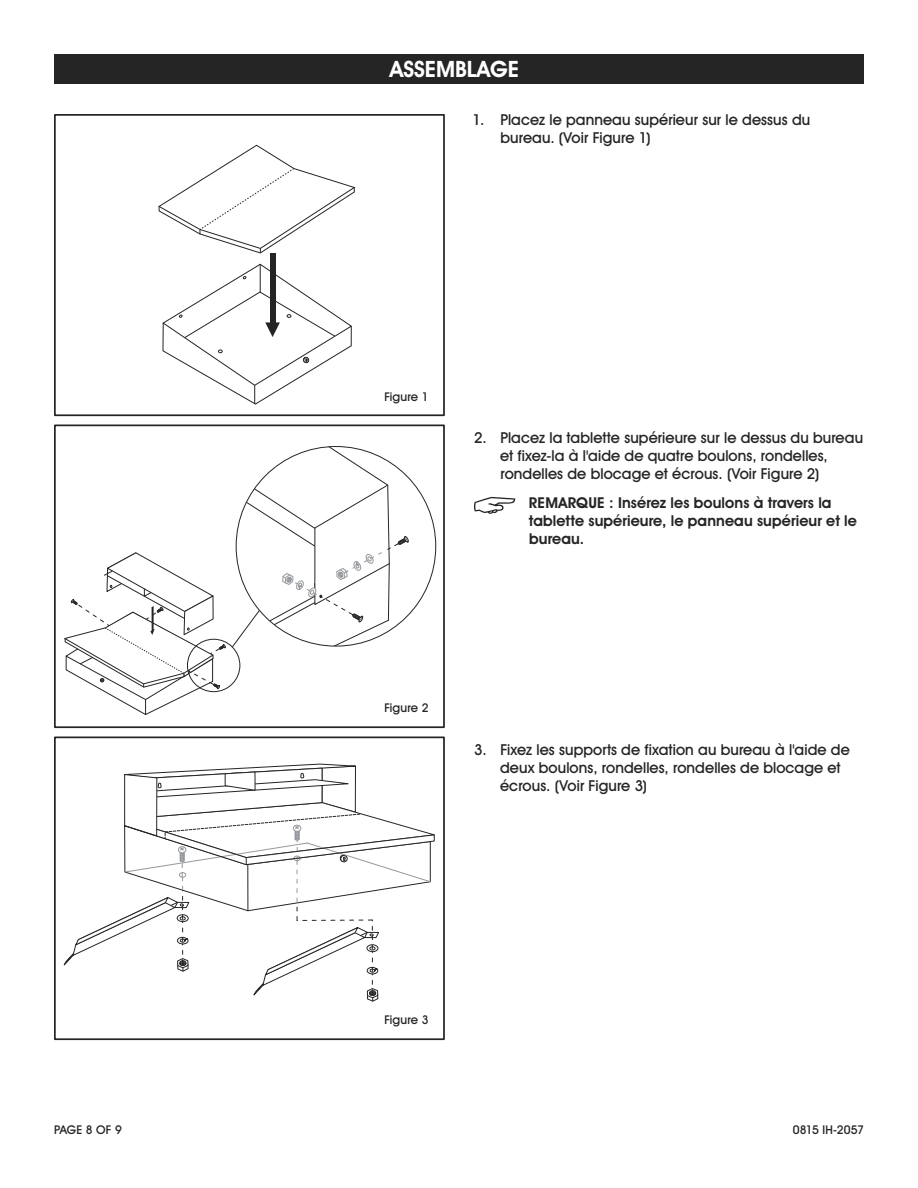
<style>
.page{position:relative;width:918px;height:1188px;background:#fff}
.page>*{position:absolute;margin:0;border:0;box-sizing:border-box;transform-origin:0 0}
.t1{font:700 22.5px "Uline Two Knine";color:#fff}
.t2{font:15px/18px "Uline Two Knine";letter-spacing:.005em;color:#252525}
.t3{font:700 15px/18px "Uline Two Knine";letter-spacing:.005em;color:#252525}
.t4{font:12px "Uline Two Knine";letter-spacing:.01em;color:#252525}
</style>
<div class="page">
<svg style="left:474px;top:497px;width:41px;height:17px"></svg>
<svg style="left:64px;top:764px;width:371px;height:237px"></svg>
<div style="left:54px;top:737px;width:391px;height:303px;border:2px solid #252525"></div>
<svg style="left:64px;top:552px;width:162px;height:163px"></svg>
<div style="left:187px;top:639px;width:53px;height:53px;border:1px solid #252525;border-radius:50%"></div>
<svg style="left:232px;top:447px;width:177px;height:200px"></svg>
<div style="left:54px;top:425px;width:391px;height:303px;border:2px solid #252525"></div>
<div style="left:270px;top:253px;width:5px;height:70px;background:#252525"></div>
<svg style="left:162px;top:263px;width:190px;height:141px"></svg>
<svg style="left:158px;top:145px;width:197px;height:109px"></svg>
<div style="left:54px;top:114px;width:391px;height:302px;border:2px solid #252525"></div>
<div style="left:54px;top:54px;width:810px;height:30px;background:#252525"></div>
<h1 class="t1" style="left:390px;top:56px;width:131px">ASSEMBLAGE</h1>
<p class="t2" style="left:501px;top:111px;width:311px;text-indent:-28px">1. Placez le panneau supérieur sur le dessus du bureau. (Voir Figure 1)</p>
<p class="t4" style="left:384px;top:389px;width:46px">Figure 1</p>
<p class="t2" style="left:500px;top:428px;width:365px;text-indent:-26px">2. Placez la tablette supérieure sur le dessus du bureau et fixez-la à l'aide de quatre boulons, rondelles, rondelles de blocage et écrous. (Voir Figure 2)</p>
<p class="t3" style="left:529px;top:493px;width:330px">REMARQUE : Insérez les boulons à travers la tablette supérieure, le panneau supérieur et le bureau.</p>
<p class="t4" style="left:384px;top:700px;width:46px">Figure 2</p>
<p class="t2" style="left:500px;top:740px;width:351px;text-indent:-26px">3. Fixez les supports de fixation au bureau à l'aide de deux boulons, rondelles, rondelles de blocage et écrous. (Voir Figure 3)</p>
<p class="t4" style="left:384px;top:1012px;width:46px">Figure 3</p>
<p class="t4" style="left:54px;top:1122px;width:69px">PAGE 8 OF 9</p>
<p class="t4" style="left:793px;top:1122px;width:73px">0815 IH-2057</p>
</div>
